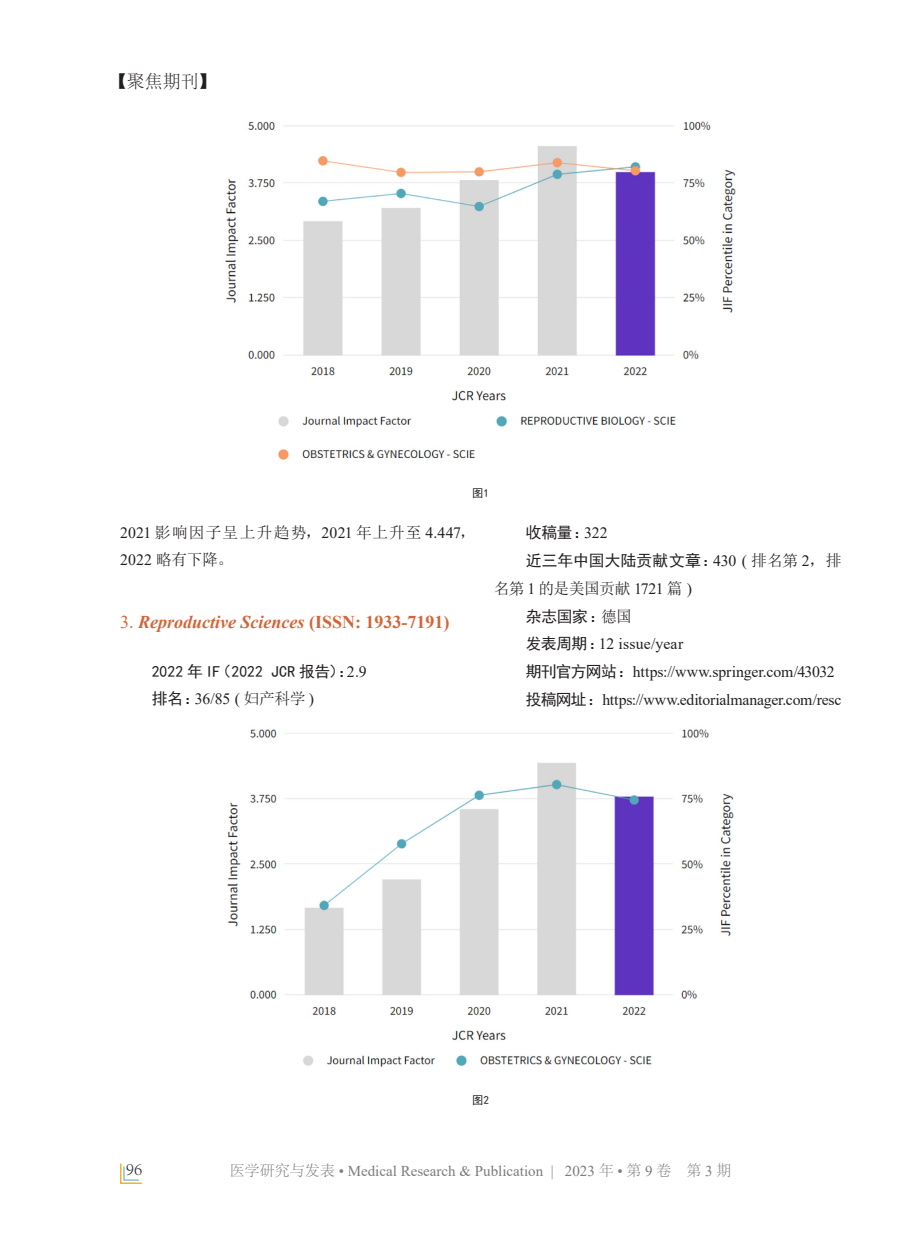
<style>
.page{position:relative;width:906px;height:1238px;background:#fff}
.page>*{position:absolute;margin:0;border:0;box-sizing:border-box;transform-origin:0 0}
.Heading1{font:italic 700 18px "Times New Roman";color:#d26537}
.CenterFooter2{font:300 18px "Adobe Song Std";color:#231f20}
.Para{font:15.75px "Times New Roman";letter-spacing:-.01em;color:#231f20}
.Para-2{font:15.75px/27.5px "N Sim Sun";letter-spacing:.07em;color:#231f20}
.Para-3{font:15.75px/27.6px "N Sim Sun";letter-spacing:-.04em;color:#231f20}
.ParaFirst{font:15.75px "Sim Hei";color:#231f20}
.Para-4{font:15.75px "Times New Roman";letter-spacing:.015em;color:#231f20}
.Para-5{font:15.75px "Sim Hei";letter-spacing:-.015em;color:#231f20}
.t1{font:15px "Times New Roman";color:#7c7c80}
.FigureCaption{font:11.25px "Sim Hei";color:#231f20}
.s1{font-family:"Times New Roman"}
.s2{font-weight:400;font-style:normal}
.s3{font-style:normal}
.s4{font-family:"Sim Hei"}
.s5{font-family:"N Sim Sun"}
.s6{font-family:"Adobe Song Std";font-weight:300}
</style>
<div class="page">
<svg style="left:120px;top:1163px;width:22px;height:20px"></svg>
<img style="left:225px;top:121px;width:511px;height:339px">
<img style="left:227px;top:729px;width:507px;height:338px">
<p class="CenterFooter2" style="left:109px;top:72px;width:109px">【聚焦期刊】</p>
<p class="FigureCaption" style="left:472px;top:487px;width:18px">图1</p>
<p class="Para-2" style="left:120px;top:518px;width:357px"><span class="s1">2021</span> 影响因子呈上升趋势，<span class="s1">2021</span> 年上升至 <span class="s1">4.447</span>，<br><span class="s1">2022</span> 略有下降。</p>
<p class="Heading1" style="left:120px;top:610px;width:331px"><span class="s2">3.</span> Reproductive Sciences <span class="s3">(ISSN: 1933-7191)</span></p>
<p class="ParaFirst" style="left:152px;top:663px;width:216px">2022 年 IF（2022 JCR 报告）：<span class="s1">2.9</span></p>
<p class="Para" style="left:152px;top:688px;width:164px"><span class="s4">排名：</span>36/85 ( <span class="s5">妇产科学</span> )</p>
<p class="Para-5" style="left:526px;top:525px;width:83px">收稿量：<span class="s1">322</span></p>
<p class="Para-3" style="left:494px;top:546px;width:349px;text-indent:32px"><span class="s4">近三年中国大陆贡献文章：</span><span class="s1">430 (</span> 排名第 <span class="s1">2</span>，排名第 <span class="s1">1</span> 的是美国贡献 <span class="s1">1721</span> 篇 <span class="s1">)</span></p>
<p class="Para-5" style="left:526px;top:608px;width:108px">杂志国家：<span class="s5">德国</span></p>
<p class="Para-4" style="left:526px;top:632px;width:159px"><span class="s4">发表周期：</span>12 issue/year</p>
<p class="Para" style="left:526px;top:660px;width:310px"><span class="s4">期刊官方网站：</span>https://www.springer.com/43032</p>
<p class="Para" style="left:526px;top:688px;width:317px"><span class="s4">投稿网址：</span>https://www.editorialmanager.com/resc</p>
<p class="FigureCaption" style="left:472px;top:1094px;width:18px">图2</p>
<p class="CenterFooter2" style="left:126px;top:1158px;width:18px">96</p>
<p class="t1" style="left:230px;top:1160px;width:503px"><span class="s6">医学研究与发表</span> • Medical Research &amp; Publication | 2023 <span class="s6">年</span> • <span class="s6">第</span> 9 <span class="s6">卷 第</span> 3 <span class="s6">期</span></p>
</div>
